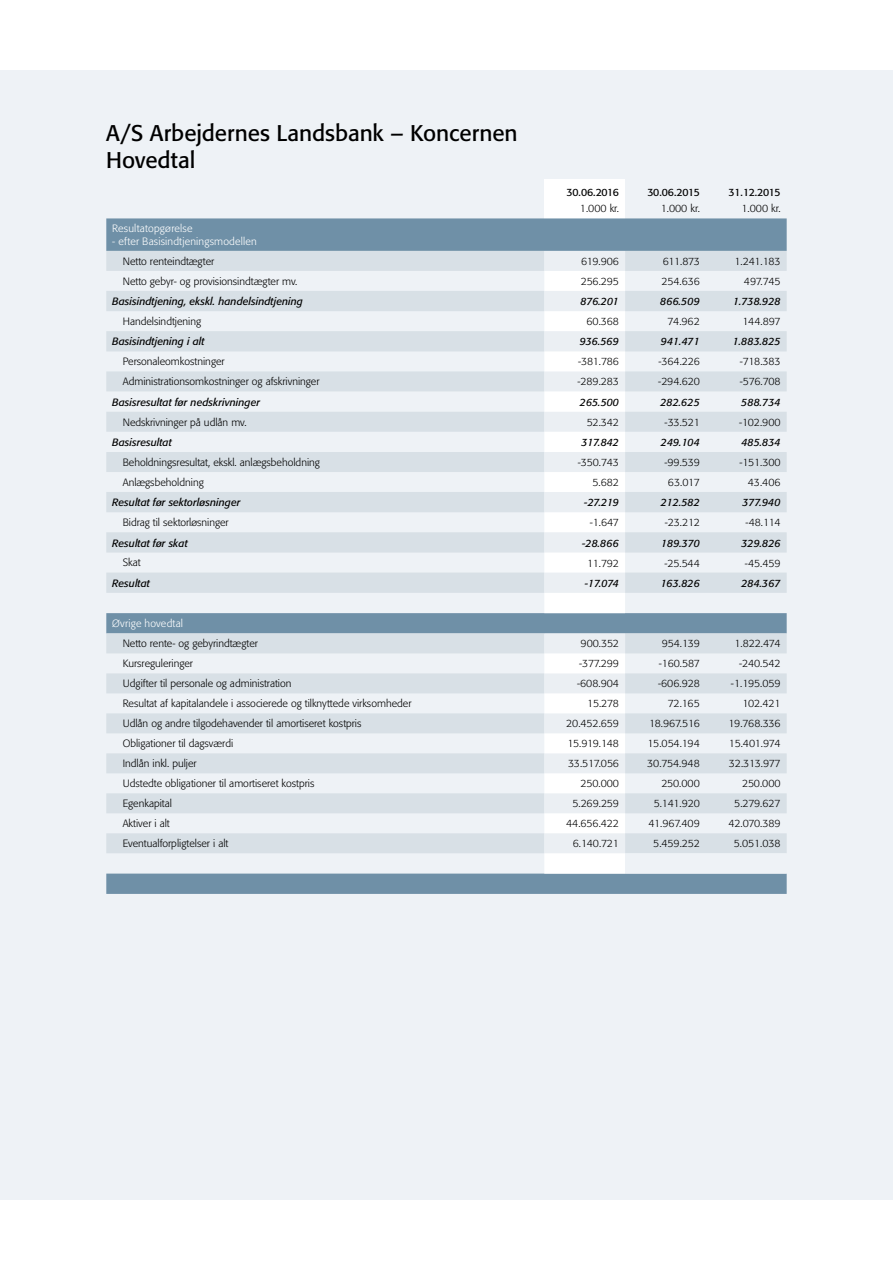
<style>
.page{position:relative;width:893px;height:1263px;background:#fff}
.page>*{position:absolute;margin:0;border:0;box-sizing:border-box;transform-origin:0 0}
.t1{font:22.5px/27px "Formata";color:#000}
.t2{font:300 10.5px "Formata";color:#000}
.t3{font:italic 10.5px "Formata";color:#000}
.t4{font:300 10.5px "Formata";letter-spacing:.02em;color:#fff}
.t5{font:10.5px "Formata";letter-spacing:-.02em;color:#000}
</style>
<div class="page">
<div style="left:0;top:71px;width:893px;height:1129px;background:#eef2f6"></div>
<div style="left:544px;top:182px;width:81px;height:36px;background:#fff"></div>
<svg style="left:106px;top:218px;width:681px;height:676px;fill:#6f90a7"></svg>
<svg style="left:106px;top:251px;width:681px;height:602px;fill:#dee5ea"></svg>
<svg style="left:544px;top:251px;width:81px;height:20px"></svg>
<svg style="left:544px;top:271px;width:81px;height:602px"></svg>
<svg style="left:625px;top:853px;width:162px;height:20px"></svg>
<div style="left:544px;top:180px;width:81px;height:8px;background:#fff"></div>
<h1 class="t1" style="left:106px;top:120px;width:413px">A/S Arbejdernes Landsbank – Koncernen<br>Hovedtal</h1>
<p class="t5" style="left:567px;top:186px;width:54px">30.06.2016</p>
<p class="t2" style="left:580px;top:203px;width:41px">1.000 kr.</p>
<p class="t5" style="left:647px;top:186px;width:54px">30.06.2015</p>
<p class="t2" style="left:661px;top:203px;width:41px">1.000 kr.</p>
<p class="t5" style="left:729px;top:186px;width:54px">31.12.2015</p>
<p class="t2" style="left:741px;top:203px;width:41px">1.000 kr.</p>
<p class="t4" style="left:112px;top:222px;width:82px">Resultatopgørelse</p>
<p class="t4" style="left:112px;top:235px;width:146px">- efter Basisindtjeningsmodellen</p>
<p class="t2" style="left:123px;top:255px;width:93px">Netto renteindtægter</p>
<p class="t2" style="left:581px;top:255px;width:40px">619.906</p>
<p class="t2" style="left:663px;top:255px;width:39px">611.873</p>
<p class="t2" style="left:734px;top:255px;width:48px">1.241.183</p>
<p class="t2" style="left:123px;top:275px;width:176px">Netto gebyr- og provisionsindtægter mv.</p>
<p class="t2" style="left:581px;top:275px;width:40px">256.295</p>
<p class="t2" style="left:662px;top:275px;width:40px">254.636</p>
<p class="t2" style="left:744px;top:275px;width:38px">497.745</p>
<p class="t3" style="left:112px;top:295px;width:192px">Basisindtjening, ekskl. handelsindtjening</p>
<p class="t3" style="left:581px;top:295px;width:40px">876.201</p>
<p class="t3" style="left:660px;top:295px;width:41px">866.509</p>
<p class="t3" style="left:733px;top:295px;width:49px">1.738.928</p>
<p class="t2" style="left:123px;top:315px;width:80px">Handelsindtjening</p>
<p class="t2" style="left:586px;top:315px;width:34px">60.368</p>
<p class="t2" style="left:667px;top:315px;width:34px">74.962</p>
<p class="t2" style="left:743px;top:315px;width:40px">144.897</p>
<p class="t3" style="left:112px;top:335px;width:94px">Basisindtjening i alt</p>
<p class="t3" style="left:580px;top:335px;width:41px">936.569</p>
<p class="t3" style="left:661px;top:335px;width:40px">941.471</p>
<p class="t3" style="left:733px;top:335px;width:49px">1.883.825</p>
<p class="t2" style="left:123px;top:356px;width:103px">Personaleomkostninger</p>
<p class="t2" style="left:578px;top:356px;width:42px">-381.786</p>
<p class="t2" style="left:658px;top:356px;width:43px">-364.226</p>
<p class="t2" style="left:740px;top:356px;width:42px">-718.383</p>
<p class="t2" style="left:123px;top:376px;width:198px">Administrationsomkostninger og afskrivninger</p>
<p class="t2" style="left:577px;top:376px;width:43px">-289.283</p>
<p class="t2" style="left:658px;top:376px;width:43px">-294.620</p>
<p class="t2" style="left:740px;top:376px;width:42px">-576.708</p>
<p class="t3" style="left:112px;top:396px;width:149px">Basisresultat før nedskrivninger</p>
<p class="t3" style="left:580px;top:396px;width:41px">265.500</p>
<p class="t3" style="left:660px;top:396px;width:41px">282.625</p>
<p class="t3" style="left:741px;top:396px;width:41px">588.734</p>
<p class="t2" style="left:123px;top:416px;width:125px">Nedskrivninger på udlån mv.</p>
<p class="t2" style="left:587px;top:416px;width:34px">52.342</p>
<p class="t2" style="left:665px;top:416px;width:37px">-33.521</p>
<p class="t2" style="left:739px;top:416px;width:43px">-102.900</p>
<p class="t3" style="left:112px;top:436px;width:61px">Basisresultat</p>
<p class="t3" style="left:581px;top:436px;width:39px">317.842</p>
<p class="t3" style="left:661px;top:436px;width:40px">249.104</p>
<p class="t3" style="left:741px;top:436px;width:41px">485.834</p>
<p class="t2" style="left:123px;top:456px;width:199px">Beholdningsresultat, ekskl. anlægsbeholdning</p>
<p class="t2" style="left:578px;top:456px;width:43px">-350.743</p>
<p class="t2" style="left:664px;top:456px;width:37px">-99.539</p>
<p class="t2" style="left:739px;top:456px;width:43px">-151.300</p>
<p class="t2" style="left:123px;top:476px;width:82px">Anlægsbeholdning</p>
<p class="t2" style="left:592px;top:476px;width:28px">5.682</p>
<p class="t2" style="left:668px;top:476px;width:33px">63.017</p>
<p class="t2" style="left:748px;top:476px;width:34px">43.406</p>
<p class="t3" style="left:112px;top:496px;width:130px">Resultat før sektorløsninger</p>
<p class="t3" style="left:584px;top:496px;width:36px">-27.219</p>
<p class="t3" style="left:661px;top:496px;width:40px">212.582</p>
<p class="t3" style="left:743px;top:496px;width:40px">377.940</p>
<p class="t2" style="left:123px;top:516px;width:107px">Bidrag til sektorløsninger</p>
<p class="t2" style="left:590px;top:516px;width:31px">-1.647</p>
<p class="t2" style="left:665px;top:516px;width:37px">-23.212</p>
<p class="t2" style="left:746px;top:516px;width:37px">-48.114</p>
<p class="t3" style="left:112px;top:536px;width:77px">Resultat før skat</p>
<p class="t3" style="left:582px;top:536px;width:38px">-28.866</p>
<p class="t3" style="left:661px;top:536px;width:40px">189.370</p>
<p class="t3" style="left:741px;top:536px;width:41px">329.826</p>
<p class="t2" style="left:123px;top:557px;width:19px">Skat</p>
<p class="t2" style="left:587px;top:557px;width:33px">11.792</p>
<p class="t2" style="left:664px;top:557px;width:37px">-25.544</p>
<p class="t2" style="left:745px;top:557px;width:37px">-45.459</p>
<p class="t3" style="left:112px;top:577px;width:39px">Resultat</p>
<p class="t3" style="left:585px;top:577px;width:36px">-17.074</p>
<p class="t3" style="left:661px;top:577px;width:41px">163.826</p>
<p class="t3" style="left:741px;top:577px;width:41px">284.367</p>
<p class="t4" style="left:112px;top:617px;width:72px">Øvrige hovedtal</p>
<p class="t2" style="left:123px;top:637px;width:137px">Netto rente- og gebyrindtægter</p>
<p class="t2" style="left:581px;top:638px;width:40px">900.352</p>
<p class="t2" style="left:662px;top:638px;width:40px">954.139</p>
<p class="t2" style="left:734px;top:638px;width:48px">1.822.474</p>
<p class="t2" style="left:123px;top:657px;width:72px">Kursreguleringer</p>
<p class="t2" style="left:579px;top:657px;width:41px">-377.299</p>
<p class="t2" style="left:659px;top:657px;width:42px">-160.587</p>
<p class="t2" style="left:739px;top:657px;width:43px">-240.542</p>
<p class="t2" style="left:123px;top:677px;width:170px">Udgifter til personale og administration</p>
<p class="t2" style="left:577px;top:677px;width:43px">-608.904</p>
<p class="t2" style="left:658px;top:677px;width:43px">-606.928</p>
<p class="t2" style="left:731px;top:677px;width:51px">-1.195.059</p>
<p class="t2" style="left:123px;top:697px;width:290px">Resultat af kapitalandele i associerede og tilknyttede virksomheder</p>
<p class="t2" style="left:587px;top:697px;width:33px">15.278</p>
<p class="t2" style="left:668px;top:697px;width:33px">72.165</p>
<p class="t2" style="left:742px;top:697px;width:40px">102.421</p>
<p class="t2" style="left:123px;top:717px;width:240px">Udlån og andre tilgodehavender til amortiseret kostpris</p>
<p class="t2" style="left:566px;top:717px;width:54px">20.452.659</p>
<p class="t2" style="left:649px;top:717px;width:52px">18.967.516</p>
<p class="t2" style="left:728px;top:717px;width:54px">19.768.336</p>
<p class="t2" style="left:123px;top:737px;width:112px">Obligationer til dagsværdi</p>
<p class="t2" style="left:567px;top:737px;width:53px">15.919.148</p>
<p class="t2" style="left:647px;top:737px;width:54px">15.054.194</p>
<p class="t2" style="left:729px;top:737px;width:53px">15.401.974</p>
<p class="t2" style="left:123px;top:757px;width:75px">Indlån inkl. puljer</p>
<p class="t2" style="left:568px;top:757px;width:52px">33.517.056</p>
<p class="t2" style="left:647px;top:757px;width:54px">30.754.948</p>
<p class="t2" style="left:729px;top:757px;width:53px">32.313.977</p>
<p class="t2" style="left:123px;top:777px;width:193px">Udstedte obligationer til amortiseret kostpris</p>
<p class="t2" style="left:580px;top:777px;width:40px">250.000</p>
<p class="t2" style="left:661px;top:777px;width:40px">250.000</p>
<p class="t2" style="left:742px;top:777px;width:40px">250.000</p>
<p class="t2" style="left:123px;top:797px;width:51px">Egenkapital</p>
<p class="t2" style="left:572px;top:797px;width:48px">5.269.259</p>
<p class="t2" style="left:654px;top:797px;width:48px">5.141.920</p>
<p class="t2" style="left:734px;top:797px;width:48px">5.279.627</p>
<p class="t2" style="left:123px;top:817px;width:49px">Aktiver i alt</p>
<p class="t2" style="left:566px;top:817px;width:54px">44.656.422</p>
<p class="t2" style="left:648px;top:817px;width:53px">41.967.409</p>
<p class="t2" style="left:728px;top:817px;width:54px">42.070.389</p>
<p class="t2" style="left:123px;top:837px;width:107px">Eventualforpligtelser i alt</p>
<p class="t2" style="left:573px;top:837px;width:48px">6.140.721</p>
<p class="t2" style="left:653px;top:837px;width:48px">5.459.252</p>
<p class="t2" style="left:734px;top:837px;width:48px">5.051.038</p>
</div>
